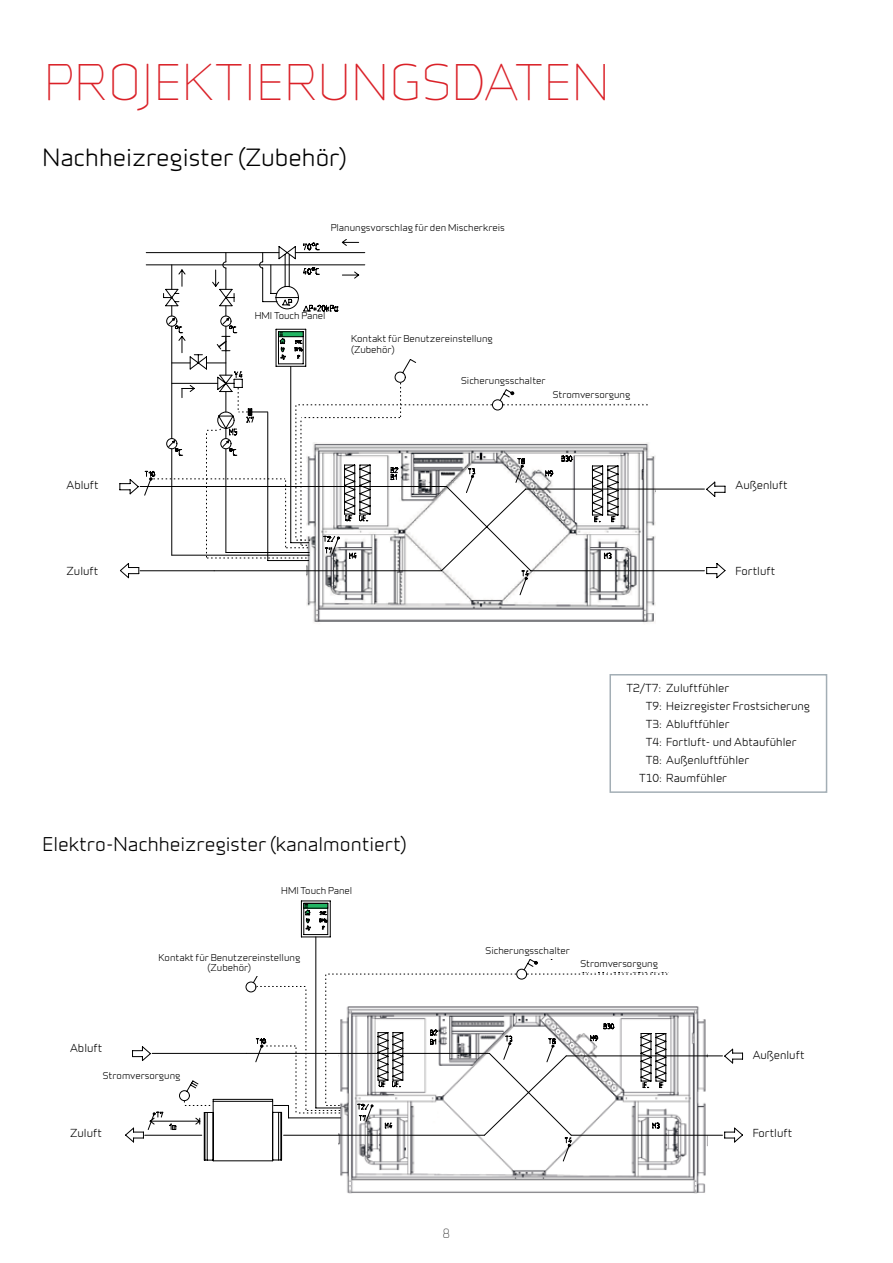
<style>
.page{position:relative;width:893px;height:1263px;background:#fff}
.page>*{position:absolute;margin:0;border:0;box-sizing:border-box;transform-origin:0 0}
.t1{font:300 46.5px "Infinity";color:#da2128}
.t2{font:500 22.5px "Infinity";color:#000}
.t3{font:500 18px "Infinity";color:#000}
.t4{font:300 12px "Infinity";color:#000}
.t5{font:500 10.5px "Infinity";color:#000}
.t6{font:500 9px/10.8px "Infinity";color:#000}
</style>
<div class="page">
<img style="left:306px;top:595px;width:350px;height:28px">
<svg style="left:145px;top:239px;width:581px;height:356px"></svg>
<div style="left:609px;top:674px;width:218px;height:119px;border:2px solid #a3aeb5"></div>
<img style="left:340px;top:1162px;width:366px;height:32px">
<svg style="left:144px;top:972px;width:600px;height:190px"></svg>
<svg style="left:301px;top:901px;width:271px;height:242px"></svg>
<svg style="left:303px;top:903px;width:25px;height:32px"></svg>
<div style="left:347px;top:292px;width:218px;height:22px;background:#fff"></div>
<div style="left:351px;top:335px;width:148px;height:22px;background:#fff"></div>
<div style="left:155px;top:953px;width:148px;height:23px;background:#fff"></div>
<div style="left:461px;top:366px;width:85px;height:22px;background:#fff"></div>
<div style="left:486px;top:936px;width:85px;height:22px;background:#fff"></div>
<div style="left:553px;top:381px;width:98px;height:22px;background:#fff"></div>
<div style="left:103px;top:1071px;width:80px;height:13px;background:#fff"></div>
<div style="left:254px;top:312px;width:72px;height:9px;background:#fff"></div>
<div style="left:520px;top:388px;width:16px;height:8px;background:#fff"></div>
<div style="left:544px;top:964px;width:16px;height:9px;background:#fff"></div>
<h1 class="t1" style="left:44px;top:48px;width:567px">PROJEKTIERUNGSDATEN</h1>
<h2 class="t2" style="left:43px;top:141px;width:306px">Nachheizregister (Zubehör)</h2>
<p class="t6" style="left:331px;top:222px;width:176px">Planungsvorschlag für den Mischerkreis</p>
<p class="t5" style="left:67px;top:478px;width:34px">Abluft</p>
<p class="t5" style="left:67px;top:563px;width:33px">Zuluft</p>
<p class="t6" style="left:255px;top:310px;width:72px">HMI Touch Panel</p>
<p class="t6" style="left:351px;top:332px;width:143px">Kontakt für Benutzereinstellung (Zubehör)</p>
<p class="t6" style="left:461px;top:375px;width:86px">Sicherungsschalter</p>
<p class="t6" style="left:553px;top:389px;width:79px">Stromversorgung</p>
<p class="t5" style="left:736px;top:478px;width:53px">Außenluft</p>
<p class="t5" style="left:736px;top:563px;width:41px">Fortluft</p>
<p class="t5" style="left:626px;top:680px;width:104px">T2/T7: Zuluftfühler</p>
<p class="t5" style="left:646px;top:698px;width:166px">T9: Heizregister Frostsicherung</p>
<p class="t5" style="left:646px;top:716px;width:85px">T3: Abluftfühler</p>
<p class="t5" style="left:646px;top:734px;width:152px">T4: Fortluft- und Abtaufühler</p>
<p class="t5" style="left:646px;top:752px;width:105px">T8: Außenluftfühler</p>
<p class="t5" style="left:639px;top:770px;width:89px">T10: Raumfühler</p>
<h3 class="t3" style="left:43px;top:831px;width:366px">Elektro-Nachheizregister (kanalmontiert)</h3>
<p class="t6" style="left:281px;top:884px;width:72px">HMI Touch Panel</p>
<p class="t5" style="left:70px;top:1041px;width:34px">Abluft</p>
<p class="t6" style="left:158px;top:951px;width:143px;text-align:center">Kontakt für Benutzereinstellung (Zubehör)</p>
<p class="t6" style="left:103px;top:1069px;width:79px">Stromversorgung</p>
<p class="t5" style="left:70px;top:1126px;width:33px">Zuluft</p>
<p class="t6" style="left:486px;top:945px;width:86px">Sicherungsschalter</p>
<p class="t6" style="left:580px;top:957px;width:79px">Stromversorgung</p>
<h3 class="t4" style="left:443px;top:1224px;width:9px">8</h3>
<p class="t5" style="left:753px;top:1047px;width:53px">Außenluft</p>
<p class="t5" style="left:753px;top:1126px;width:41px">Fortluft</p>
</div>
